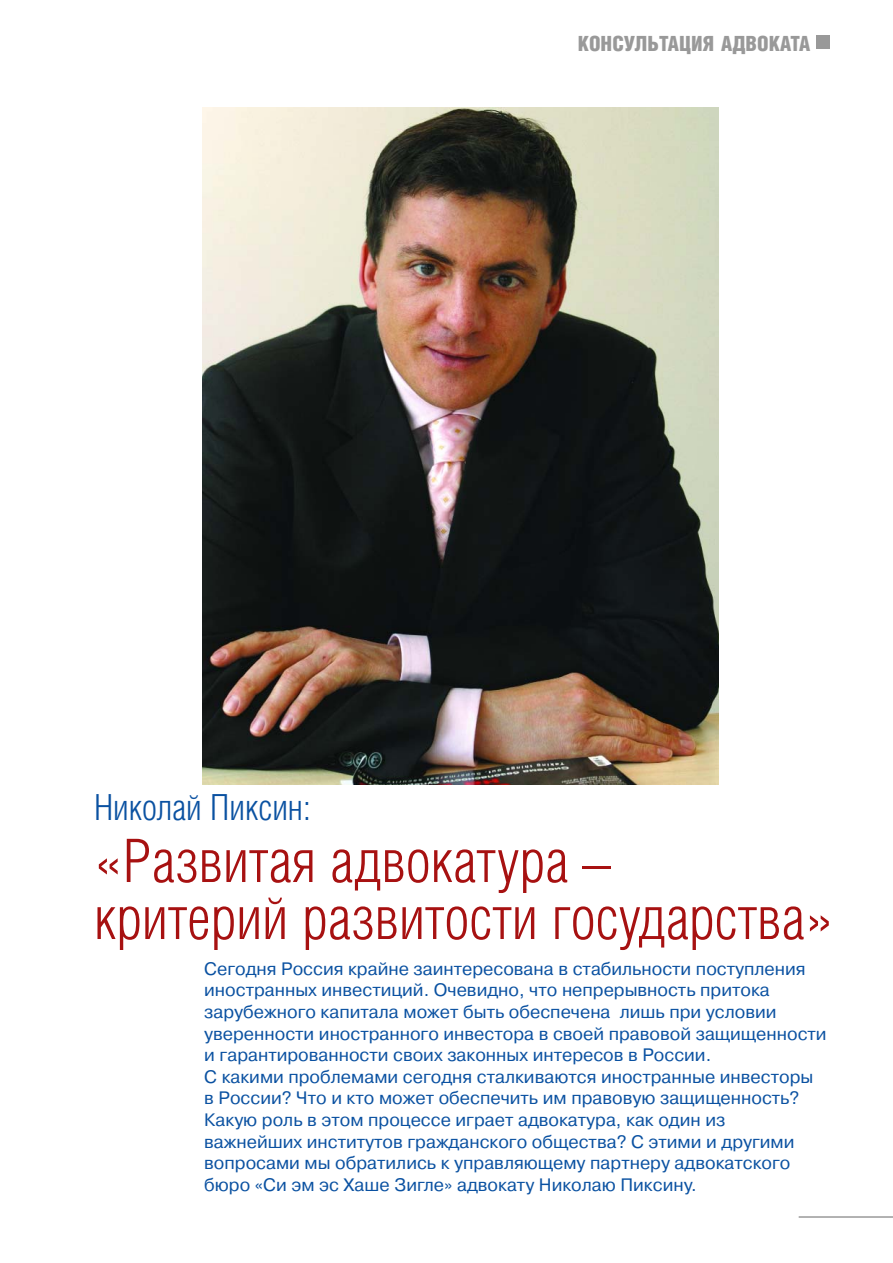
<style>
.page{position:relative;width:893px;height:1263px;background:#fff}
.page>*{position:absolute;margin:0;border:0;box-sizing:border-box;transform-origin:0 0}
.t1{font:300 60px/57px "Helios Cond";color:#a71111}
.t2{font:300 36px "Helios Cond";color:#0a51a1}
.t3{font:900 21px "Helios Cond";color:#999}
.t4{font:18px/21.6px "Pragmatica C";color:#0a51a1}
</style>
<div class="page">
<div style="left:816px;top:35px;width:14px;height:14px;background:#999"></div>
<hr style="left:798px;top:1216px;width:94px;height:2px;background:#999">
<img style="left:203px;top:108px;width:515px;height:676px">
<p class="t3" style="left:577px;top:38px;width:234px">КОНСУЛЬТАЦИЯ АДВОКАТА</p>
<h2 class="t2" style="left:94px;top:797px;width:218px">Николай Пиксин:</h2>
<h1 class="t1" style="left:94px;top:846px;width:741px">«Развитая адвокатура –<br>критерий развитости государства»</h1>
<p class="t4" style="left:204px;top:959px;width:624px">Сегодня Россия крайне заинтересована в стабильности поступления иностранных инвестиций. Очевидно, что непрерывность притока зарубежного капитала может быть обеспечена лишь при условии уверенности иностранного инвестора в своей правовой защищенности и гарантированности своих законных интересов в России.<br>С какими проблемами сегодня сталкиваются иностранные инвесторы в России? Что и кто может обеспечить им правовую защищенность?<br>Какую роль в этом процессе играет адвокатура, как один из важнейших институтов гражданского общества? С этими и другими вопросами мы обратились к управляющему партнеру адвокатского бюро «Си эм эс Хаше Зигле» адвокату Николаю Пиксину.</p>
</div>
